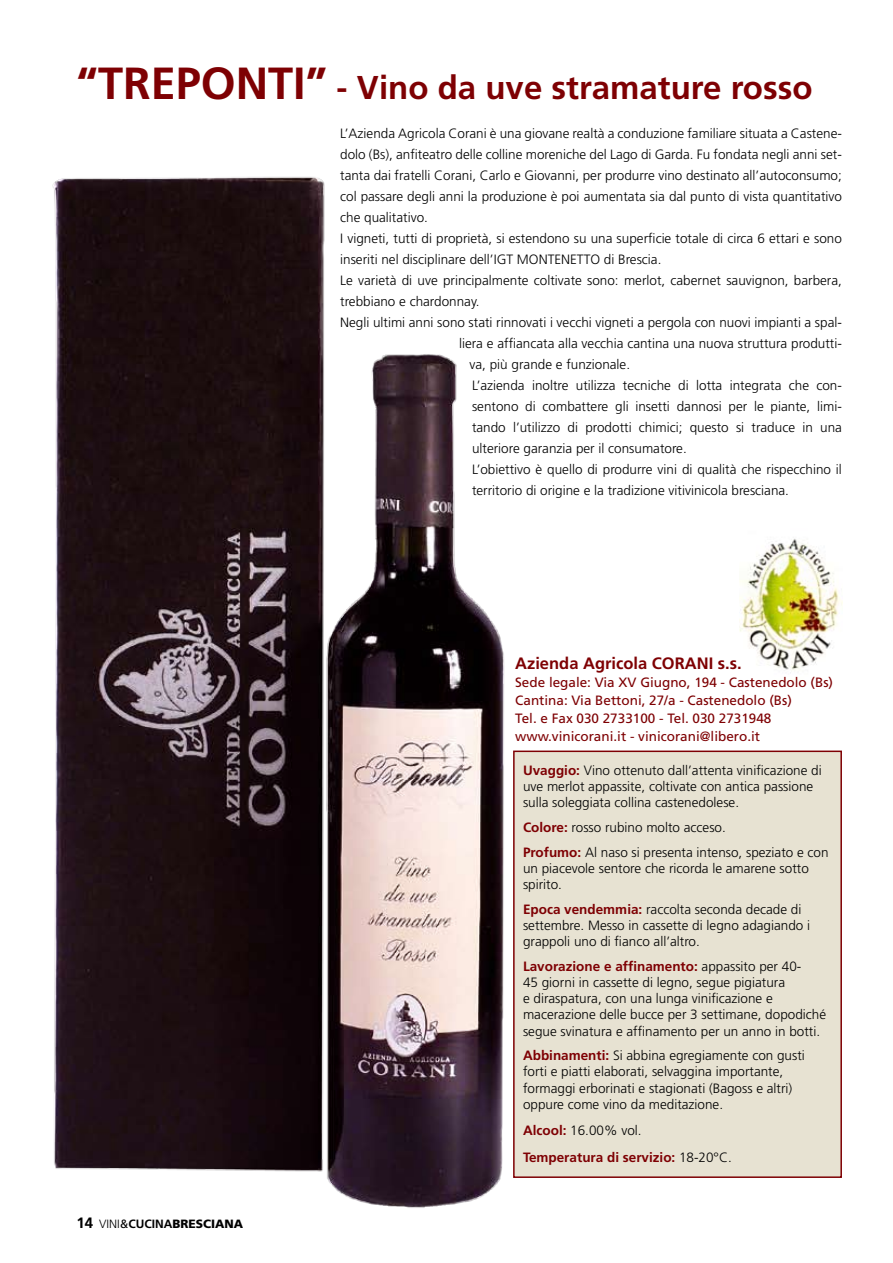
<style>
.page{position:relative;width:893px;height:1263px;background:#fff}
.page>*{position:absolute;margin:0;border:0;box-sizing:border-box;transform-origin:0 0}
.t1{font:700 33px "Frutiger";color:#7e0003}
.t2{font:700 16.5px "Frutiger";color:#7e0003}
.t3{font:300 13.5px/16.2px "Frutiger";color:#000}
.t4{font:13.5px/18px "Frutiger";color:#7e0003}
.t5{font:700 13.5px/26.5px "Frutiger";color:#7e0003}
.t6{font:900 12px "Frutiger";color:#000}
.s1{font-size:45px}
.s2{font-weight:700;font-size:15px}
.s3{font-weight:300}
.s4{font-weight:400}
.s5{font-weight:700}
.s6{font-weight:700;color:#7e0003}
.s7{font-weight:300;color:#000}
</style>
<div class="page">
<img style="left:739px;top:539px;width:103px;height:142px">
<img style="left:52px;top:177px;width:453px;height:1031px">
<div style="left:513px;top:750px;width:329px;height:428px;background:#e7e2d2;border:2px solid #7e0003"></div>
<h1 class="t1" style="left:77px;top:68px;width:737px"><span class="s1">“TREPONTI”</span> - Vino da uve stramature rosso</h1>
<p class="t3" style="left:340px;top:125px;width:503px">L’Azienda Agricola Corani è una giovane realtà a conduzione familiare situata a Castene-</p>
<p class="t3" style="left:340px;top:146px;width:503px">dolo (Bs), anfiteatro delle colline moreniche del Lago di Garda. Fu fondata negli anni set-</p>
<p class="t3" style="left:340px;top:167px;width:503px">tanta dai fratelli Corani, Carlo e Giovanni, per produrre vino destinato all’autoconsumo;</p>
<p class="t3" style="left:340px;top:188px;width:503px">col passare degli anni la produzione è poi aumentata sia dal punto di vista quantitativo</p>
<p class="t3" style="left:340px;top:209px;width:89px">che qualitativo.</p>
<p class="t3" style="left:340px;top:230px;width:503px">I vigneti, tutti di proprietà, si estendono su una superficie totale di circa 6 ettari e sono</p>
<p class="t3" style="left:340px;top:251px;width:323px">inseriti nel disciplinare dell’IGT MONTENETTO di Brescia.</p>
<p class="t3" style="left:340px;top:272px;width:503px">Le varietà di uve principalmente coltivate sono: merlot, cabernet sauvignon, barbera,</p>
<p class="t3" style="left:340px;top:293px;width:141px">trebbiano e chardonnay.</p>
<p class="t3" style="left:340px;top:314px;width:503px">Negli ultimi anni sono stati rinnovati i vecchi vigneti a pergola con nuovi impianti a spal-</p>
<p class="t3" style="left:459px;top:335px;width:384px">liera e affiancata alla vecchia cantina una nuova struttura produtti-</p>
<p class="t3" style="left:470px;top:356px;width:162px">va, più grande e funzionale.</p>
<p class="t3" style="left:472px;top:377px;width:371px">L’azienda inoltre utilizza tecniche di lotta integrata che con-</p>
<p class="t3" style="left:472px;top:398px;width:371px">sentono di combattere gli insetti dannosi per le piante, limi-</p>
<p class="t3" style="left:472px;top:419px;width:371px">tando l’utilizzo di prodotti chimici; questo si traduce in una</p>
<p class="t3" style="left:472px;top:440px;width:216px">ulteriore garanzia per il consumatore.</p>
<p class="t3" style="left:472px;top:461px;width:371px">L’obiettivo è quello di produrre vini di qualità che rispecchino il</p>
<p class="t3" style="left:472px;top:482px;width:318px">territorio di origine e la tradizione vitivinicola bresciana.</p>
<p class="t2" style="left:515px;top:653px;width:228px">Azienda Agricola CORANI s.s.</p>
<p class="t4" style="left:515px;top:673px;width:319px">Sede legale: Via XV Giugno, 194 - Castenedolo (Bs)<br>Cantina: Via Bettoni, 27/a - Castenedolo (Bs)<br>Tel. e Fax 030 2733100 - Tel. 030 2731948 www.vinicorani.it - vinicorani@libero.it</p>
<p class="t6" style="left:77px;top:1217px;width:168px"><span class="s2">14</span> <span class="s3">VINI</span><span class="s4">&amp;</span><span class="s5">CUCINA</span>BRESCIANA</p>
<p class="t3" style="left:523px;top:762px;width:300px"><span class="s6">Uvaggio:</span> Vino ottenuto dall’attenta vinificazione di uve merlot appassite, coltivate con antica passione sulla soleggiata collina castenedolese.</p>
<p class="t3" style="left:523px;top:815px;width:307px;line-height:24.8px"><span class="s6">Colore:</span> rosso rubino molto acceso.<br><span class="s6">Profumo:</span> Al naso si presenta intenso, speziato e con</p>
<p class="t3" style="left:523px;top:860px;width:287px">un piacevole sentore che ricorda le amarene sotto spirito.</p>
<p class="t3" style="left:523px;top:901px;width:289px"><span class="s6">Epoca vendemmia:</span> raccolta seconda decade di settembre. Messo in cassette di legno adagiando i grappoli uno di fianco all’altro.</p>
<p class="t3" style="left:523px;top:958px;width:305px"><span class="s6">Lavorazione e affinamento:</span> appassito per 40-<br>45 giorni in cassette di legno, segue pigiatura<br>e diraspatura, con una lunga vinificazione e macerazione delle bucce per 3 settimane, dopodiché segue svinatura e affinamento per un anno in botti.</p>
<p class="t3" style="left:523px;top:1047px;width:283px"><span class="s6">Abbinamenti:</span> Si abbina egregiamente con gusti forti e piatti elaborati, selvaggina importante, formaggi erborinati e stagionati (Bagoss e altri) oppure come vino da meditazione.</p>
<p class="t5" style="left:523px;top:1117px;width:210px">Alcool: <span class="s7">16.00% vol.<br></span>Temperatura di servizio: <span class="s7">18-20°C.</span></p>
</div>
